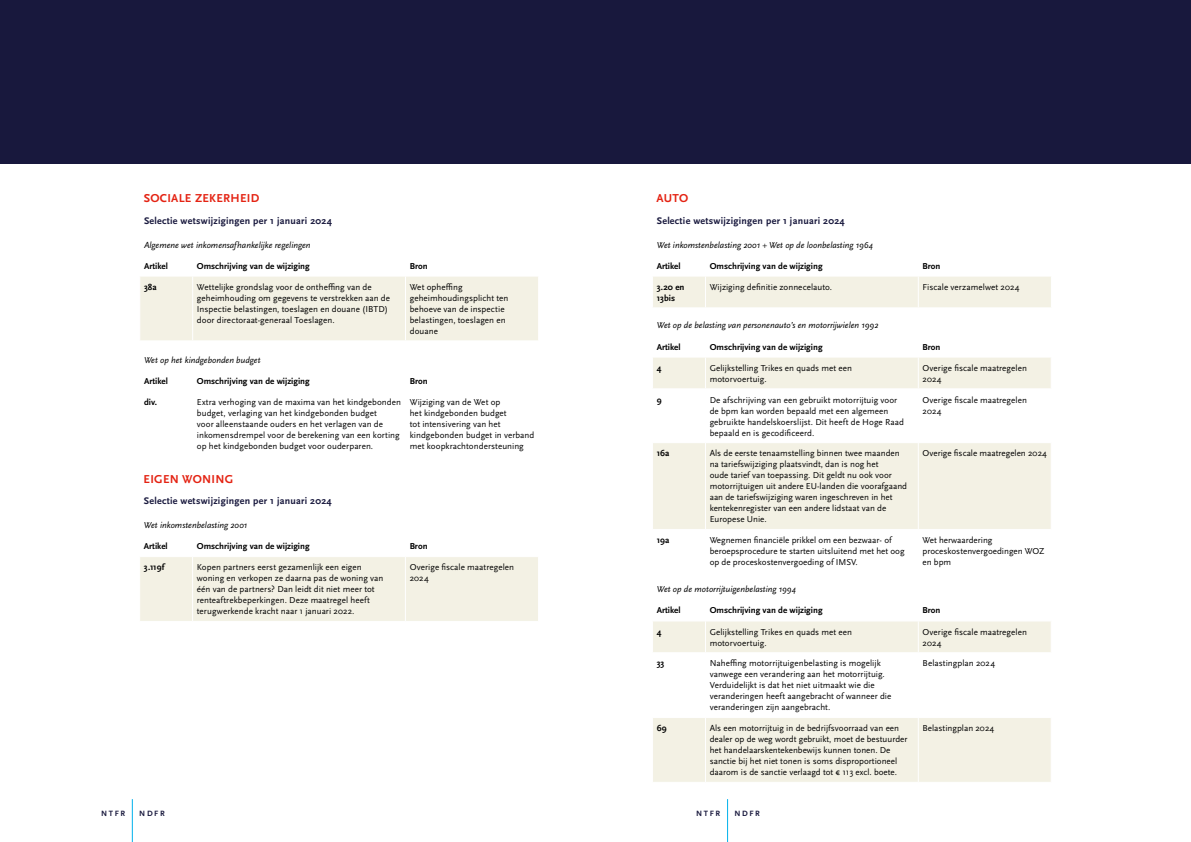
<style>
.page{position:relative;width:1191px;height:842px;background:#fff}
.page>*{position:absolute;margin:0;border:0;box-sizing:border-box;transform-origin:0 0}
.t1{font:700 12px "Scala Sans Pro";letter-spacing:.025em;color:#e42313}
.t2{font:700 10px "Scala Sans Pro";letter-spacing:.025em;color:#18183d}
.t3{font:9px/11px "Scala Sans Pro";color:#000}
.t4{font:700 9px/11px "Scala Sans Pro";color:#000}
.t5{font:italic 9px "Scala Sans Pro";color:#000}
.t6{font:700 8px "Scala Sans Pro";letter-spacing:.2em;color:#18183d}
</style>
<div class="page">
<hr style="left:132px;top:799px;width:1px;height:43px;background:#00b1eb">
<hr style="left:727px;top:799px;width:1px;height:43px;background:#00b1eb">
<div style="left:140px;top:277px;width:398px;height:63px;background:#f3f1e4"></div>
<hr style="left:192px;top:276px;width:1px;height:64px;background:#fff">
<hr style="left:405px;top:276px;width:1px;height:64px;background:#fff">
<div style="left:653px;top:277px;width:398px;height:30px;background:#f3f1e4"></div>
<hr style="left:705px;top:276px;width:1px;height:31px;background:#fff">
<hr style="left:918px;top:276px;width:1px;height:31px;background:#fff">
<div style="left:140px;top:557px;width:398px;height:64px;background:#f3f1e4"></div>
<hr style="left:192px;top:557px;width:1px;height:64px;background:#fff">
<hr style="left:405px;top:557px;width:1px;height:64px;background:#fff">
<div style="left:653px;top:358px;width:397px;height:30px;background:#f3f1e4"></div>
<div style="left:653px;top:443px;width:397px;height:86px;background:#f3f1e4"></div>
<hr style="left:705px;top:357px;width:1px;height:31px;background:#fff">
<hr style="left:918px;top:357px;width:1px;height:31px;background:#fff">
<hr style="left:705px;top:443px;width:1px;height:86px;background:#fff">
<hr style="left:918px;top:443px;width:1px;height:86px;background:#fff">
<div style="left:653px;top:622px;width:397px;height:160px;background:#f3f1e4"></div>
<svg style="left:653px;top:653px;width:397px;height:64px"></svg>
<hr style="left:705px;top:621px;width:1px;height:31px;background:#fff">
<hr style="left:918px;top:621px;width:1px;height:31px;background:#fff">
<hr style="left:652px;top:652px;width:53px;height:1px;background:#fff">
<hr style="left:705px;top:652px;width:213px;height:1px;background:#fff">
<hr style="left:705px;top:653px;width:1px;height:64px;background:#fff">
<hr style="left:918px;top:652px;width:133px;height:1px;background:#fff">
<hr style="left:918px;top:653px;width:1px;height:64px;background:#fff">
<hr style="left:652px;top:717px;width:53px;height:1px;background:#fff">
<hr style="left:705px;top:717px;width:213px;height:1px;background:#fff">
<hr style="left:705px;top:718px;width:1px;height:64px;background:#fff">
<hr style="left:918px;top:717px;width:133px;height:1px;background:#fff">
<hr style="left:918px;top:718px;width:1px;height:64px;background:#fff">
<div style="left:0;top:0;width:1191px;height:163px;background:#18183d"></div>
<h1 class="t1" style="left:144px;top:191px;width:117px">SOCIALE ZEKERHEID</h1>
<p class="t2" style="left:144px;top:215px;width:189px">Selectie wetswijzigingen per 1 januari 2024</p>
<p class="t5" style="left:144px;top:239px;width:168px">Algemene wet inkomensafhankelijke regelingen</p>
<p class="t4" style="left:144px;top:260px;width:25px">Artikel</p>
<p class="t4" style="left:197px;top:260px;width:114px">Omschrijving van de wijziging</p>
<p class="t4" style="left:410px;top:260px;width:19px">Bron</p>
<p class="t4" style="left:144px;top:281px;width:14px">38a</p>
<p class="t3" style="left:197px;top:281px;width:195px">Wettelijke grondslag voor de ontheffing van de geheimhouding om gegevens te verstrekken aan de Inspectie belastingen, toeslagen en douane (IBTD) door directoraat-generaal Toeslagen.</p>
<p class="t3" style="left:410px;top:281px;width:100px">Wet opheffing geheimhoudingsplicht ten behoeve van de inspectie belastingen, toeslagen en douane</p>
<p class="t5" style="left:144px;top:354px;width:118px">Wet op het kindgebonden budget</p>
<p class="t4" style="left:144px;top:375px;width:25px">Artikel</p>
<p class="t4" style="left:197px;top:375px;width:114px">Omschrijving van de wijziging</p>
<p class="t4" style="left:410px;top:375px;width:19px">Bron</p>
<p class="t4" style="left:144px;top:396px;width:15px">div.</p>
<p class="t3" style="left:197px;top:396px;width:206px">Extra verhoging van de maxima van het kindgebonden budget, verlaging van het kindgebonden budget<br>voor alleenstaande ouders en het verlagen van de inkomensdrempel voor de berekening van een korting op het kindgebonden budget voor ouderparen.</p>
<p class="t3" style="left:410px;top:396px;width:126px">Wijziging van de Wet op<br>het kindgebonden budget<br>tot intensivering van het kindgebonden budget in verband met koopkrachtondersteuning</p>
<h1 class="t1" style="left:144px;top:472px;width:91px">EIGEN WONING</h1>
<p class="t2" style="left:144px;top:495px;width:189px">Selectie wetswijzigingen per 1 januari 2024</p>
<p class="t5" style="left:144px;top:520px;width:105px">Wet inkomstenbelasting 2001</p>
<p class="t4" style="left:144px;top:541px;width:25px">Artikel</p>
<p class="t4" style="left:197px;top:541px;width:114px">Omschrijving van de wijziging</p>
<p class="t4" style="left:410px;top:541px;width:19px">Bron</p>
<p class="t4" style="left:144px;top:562px;width:22px">3.119f</p>
<p class="t3" style="left:197px;top:562px;width:188px">Kopen partners eerst gezamenlijk een eigen woning en verkopen ze daarna pas de woning van één van de partners? Dan leidt dit niet meer tot renteaftrekbeperkingen. Deze maatregel heeft terugwerkende kracht naar 1 januari 2022.</p>
<p class="t3" style="left:410px;top:562px;width:106px">Overige fiscale maatregelen<br>2024</p>
<h1 class="t1" style="left:656px;top:191px;width:33px">AUTO</h1>
<p class="t2" style="left:657px;top:215px;width:189px">Selectie wetswijzigingen per 1 januari 2024</p>
<p class="t5" style="left:657px;top:239px;width:218px">Wet inkomstenbelasting 2001 + Wet op de loonbelasting 1964</p>
<p class="t4" style="left:657px;top:260px;width:25px">Artikel</p>
<p class="t4" style="left:709px;top:260px;width:114px">Omschrijving van de wijziging</p>
<p class="t4" style="left:922px;top:260px;width:19px">Bron</p>
<p class="t4" style="left:657px;top:281px;width:29px">3.20 en<br>13bis</p>
<p class="t3" style="left:709px;top:281px;width:124px">Wijziging definitie zonnecelauto.</p>
<p class="t3" style="left:922px;top:281px;width:99px">Fiscale verzamelwet 2024</p>
<p class="t5" style="left:657px;top:320px;width:223px">Wet op de belasting van personenauto’s en motorrijwielen 1992</p>
<p class="t4" style="left:657px;top:341px;width:25px">Artikel</p>
<p class="t4" style="left:709px;top:341px;width:114px">Omschrijving van de wijziging</p>
<p class="t4" style="left:922px;top:341px;width:19px">Bron</p>
<p class="t4" style="left:657px;top:362px;width:6px">4</p>
<p class="t3" style="left:709px;top:362px;width:144px">Gelijkstelling Trikes en quads met een motorvoertuig.</p>
<p class="t3" style="left:922px;top:362px;width:106px">Overige fiscale maatregelen<br>2024</p>
<p class="t4" style="left:657px;top:394px;width:6px">9</p>
<p class="t3" style="left:709px;top:394px;width:196px">De afschrijving van een gebruikt motorrijtuig voor de bpm kan worden bepaald met een algemeen gebruikte handelskoerslijst. Dit heeft de Hoge Raad bepaald en is gecodificeerd.</p>
<p class="t3" style="left:922px;top:394px;width:106px">Overige fiscale maatregelen<br>2024</p>
<p class="t4" style="left:657px;top:448px;width:14px">16a</p>
<p class="t3" style="left:709px;top:448px;width:199px">Als de eerste tenaamstelling binnen twee maanden na tariefswijziging plaatsvindt, dan is nog het<br>oude tarief van toepassing. Dit geldt nu ook voor motorrijtuigen uit andere EU-landen die voorafgaand aan de tariefswijziging waren ingeschreven in het kentekenregister van een andere lidstaat van de Europese Unie.</p>
<p class="t3" style="left:922px;top:448px;width:126px">Overige fiscale maatregelen 2024</p>
<p class="t4" style="left:657px;top:535px;width:14px">19a</p>
<p class="t3" style="left:709px;top:535px;width:196px">Wegnemen financiële prikkel om een bezwaar- of beroepsprocedure te starten uitsluitend met het oog op de proceskostenvergoeding of IMSV.</p>
<p class="t3" style="left:922px;top:535px;width:124px">Wet herwaardering proceskostenvergoedingen WOZ en bpm</p>
<p class="t5" style="left:657px;top:584px;width:141px">Wet op de motorrijtuigenbelasting 1994</p>
<p class="t4" style="left:657px;top:605px;width:25px">Artikel</p>
<p class="t4" style="left:709px;top:605px;width:114px">Omschrijving van de wijziging</p>
<p class="t4" style="left:922px;top:605px;width:19px">Bron</p>
<p class="t4" style="left:657px;top:626px;width:6px">4</p>
<p class="t3" style="left:709px;top:626px;width:144px">Gelijkstelling Trikes en quads met een motorvoertuig.</p>
<p class="t3" style="left:922px;top:626px;width:106px">Overige fiscale maatregelen<br>2024</p>
<p class="t4" style="left:657px;top:658px;width:9px">33</p>
<p class="t3" style="left:709px;top:658px;width:183px">Naheffing motorrijtuigenbelasting is mogelijk vanwege een verandering aan het motorrijtuig.<br>Verduidelijkt is dat het niet uitmaakt wie die veranderingen heeft aangebracht of wanneer die veranderingen zijn aangebracht.</p>
<p class="t3" style="left:922px;top:658px;width:74px">Belastingplan 2024</p>
<p class="t4" style="left:657px;top:723px;width:11px">69</p>
<p class="t3" style="left:709px;top:723px;width:199px">Als een motorrijtuig in de bedrijfsvoorraad van een dealer op de weg wordt gebruikt, moet de bestuurder het handelaarskentekenbewijs kunnen tonen. De sanctie bij het niet tonen is soms disproportioneel daarom is de sanctie verlaagd tot € 113 excl. boete.</p>
<p class="t3" style="left:922px;top:723px;width:73px">Belastingplan 2024</p>
<p class="t6" style="left:101px;top:808px;width:26px">NTFR</p>
<p class="t6" style="left:139px;top:808px;width:27px">NDFR</p>
<p class="t6" style="left:696px;top:808px;width:26px">NTFR</p>
<p class="t6" style="left:734px;top:808px;width:27px">NDFR</p>
</div>
